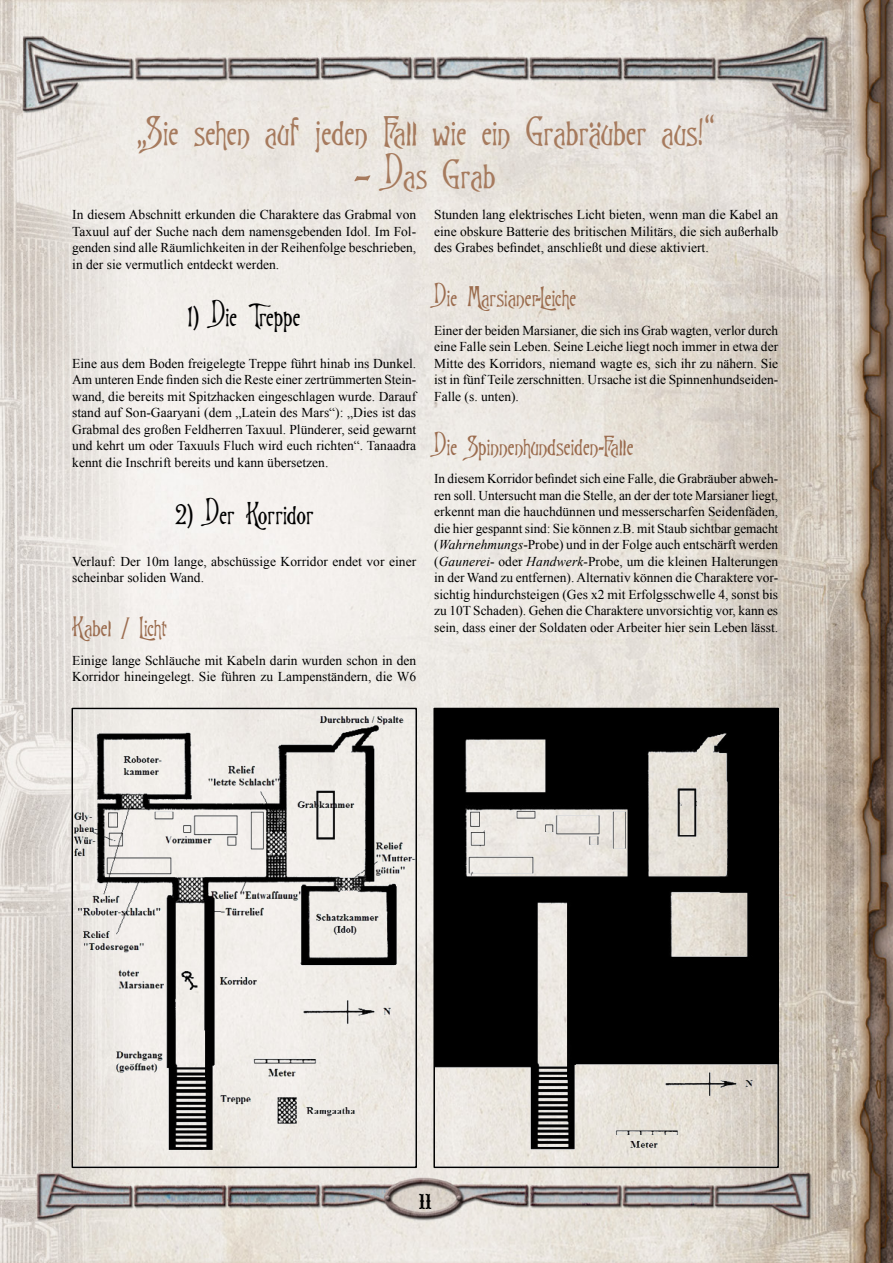
<style>
.page{position:relative;width:893px;height:1263px;background:#fff}
.page>*{position:absolute;margin:0;border:0;box-sizing:border-box;transform-origin:0 0}
.t1{font:36px "Goodfellow";color:#a67a5d}
.t2{font:36px "Goodfellow";color:#a67a5d;scale:2 1}
.t3{font:27px "Goodfellow";color:#000}
.t4{font:24px "Goodfellow";color:#9b6c4e}
.t5{font:22.5px "URW Wood Typ D";color:#000}
.t6{font:13.5px/16.5px "Times New Roman";color:#000;text-align:justify}
.s1{font-style:italic}
</style>
<div class="page">
<img style="left:0;top:0;width:893px;height:1263px">
<img style="left:75px;top:711px;width:339px;height:454px">
<div style="left:72px;top:708px;width:345px;height:460px;border:2px solid #000"></div>
<img style="left:436px;top:711px;width:340px;height:454px">
<div style="left:433px;top:708px;width:346px;height:460px;border:2px solid #000"></div>
<h1 class="t1" style="left:136px;top:106px;width:579px">„Sie sehen auf jeden Fall wie ein Grabräuber aus!“</h1>
<h1 class="t2" style="left:355px;top:149px;width:72px">- Das Grab</h1>
<p class="t6" style="left:72px;top:206px;width:345px">In diesem Abschnitt erkunden die Charaktere das Grabmal von Taxuul auf der Suche nach dem namensgebenden Idol. Im Fol&shy;genden sind alle Räumlichkeiten in der Reihenfolge beschrieben, in der sie vermutlich entdeckt werden.</p>
<h2 class="t3" style="left:188px;top:297px;width:114px">1) Die Treppe</h2>
<p class="t6" style="left:72px;top:355px;width:345px">Eine aus dem Boden freigelegte Treppe führt hinab ins Dunkel.<br>Am unteren Ende finden sich die Reste einer zertrümmerten Stein&shy;wand, die bereits mit Spitzhacken eingeschlagen wurde. Darauf stand auf Son-Gaaryani (dem „Latein des Mars“): „Dies ist das Grabmal des großen Feldherren Taxuul. Plünderer, seid gewarnt und kehrt um oder Taxuuls Fluch wird euch richten“. Tanaadra kennt die Inschrift bereits und kann übersetzen.</p>
<h2 class="t3" style="left:174px;top:495px;width:141px">2) Der Korridor</h2>
<p class="t6" style="left:72px;top:553px;width:345px">Verlauf: Der 10m lange, abschüssige Korridor endet vor einer scheinbar soliden Wand.</p>
<h3 class="t4" style="left:72px;top:611px;width:96px">Kabel / Licht</h3>
<p class="t6" style="left:72px;top:652px;width:345px">Einige lange Schläuche mit Kabeln darin wurden schon in den<br>Korridor hineingelegt. Sie führen zu Lampenständern, die W6</p>
<p class="t6" style="left:434px;top:206px;width:345px">Stunden lang elektrisches Licht bieten, wenn man die Kabel an eine obskure Batterie des britischen Militärs, die sich außerhalb des Grabes befindet, anschließt und diese aktiviert.</p>
<h3 class="t4" style="left:434px;top:281px;width:144px">Die Marsianer-Leiche</h3>
<p class="t6" style="left:434px;top:322px;width:346px">Einer der beiden Marsianer, die sich ins Grab wagten, verlor durch eine Falle sein Leben. Seine Leiche liegt noch immer in etwa der Mitte des Korridors, niemand wagte es, sich ihr zu nähern. Sie ist in fünf Teile zerschnitten. Ursache ist die Spinnenhundseiden-Falle (s. unten).</p>
<h3 class="t4" style="left:434px;top:429px;width:201px">Die Spinnenhundseiden-Falle</h3>
<p class="t6" style="left:434px;top:470px;width:346px">In diesem Korridor befindet sich eine Falle, die Grabräuber abweh&shy;ren soll. Untersucht man die Stelle, an der der tote Marsianer liegt, erkennt man die hauchdünnen und messerscharfen Seidenfäden, die hier gespannt sind: Sie können z.B. mit Staub sichtbar gemacht (<span class="s1">Wahrnehmungs</span>-Probe) und in der Folge auch entschärft werden (<span class="s1">Gaunerei</span>- oder <span class="s1">Handwerk</span>-Probe, um die kleinen Halterungen in der Wand zu entfernen). Alternativ können die Charaktere vor&shy;sichtig hindurchsteigen (Ges x2 mit Erfolgsschwelle 4, sonst bis zu 10T Schaden). Gehen die Charaktere unvorsichtig vor, kann es sein, dass einer der Soldaten oder Arbeiter hier sein Leben lässt.</p>
<h3 class="t5" style="left:419px;top:1189px;width:15px">11</h3>
</div>
